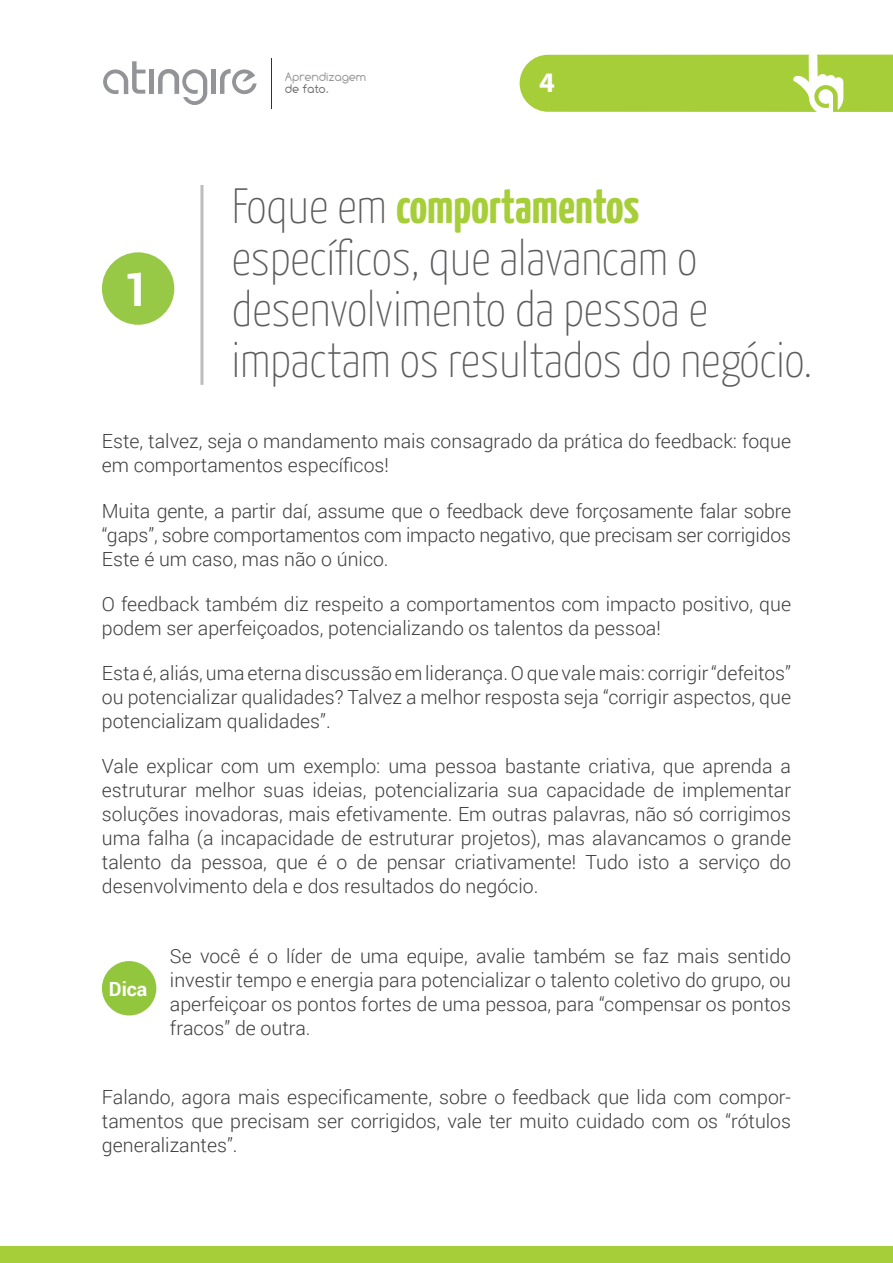
<style>
.page{position:relative;width:893px;height:1263px;background:#fff}
.page>*{position:absolute;margin:0;border:0;box-sizing:border-box;transform-origin:0 0}
.t1{font:100 49.5px/51px "Yanone Kaffeesatz";color:#5c5c5f}
.t2{font:700 46.5px "Roboto";color:#fff}
.t3{font:700 28.35px "Myriad Pro";color:#fff}
.corrido{font:300 19.5px/24px "Roboto";color:#3e3e3f;text-align:justify}
.corrido-2{font:700 19.5px "Roboto";color:#fff}
.t4{font:12.45px/12.3px "Comfortaa";letter-spacing:-.01em;color:#939598}
.s1{color:#6c6d70}
.s2{font-weight:700;color:#a6ce39}
</style>
<div class="page">
<div style="left:0;top:1246px;width:893px;height:17px;background:#a6ce39"></div>
<div style="left:149px;top:70px;width:5px;height:24px;background:#929497"></div>
<svg style="left:103px;top:61px;width:43px;height:33px"></svg>
<svg style="left:220px;top:69px;width:37px;height:25px"></svg>
<div style="left:211px;top:70px;width:5px;height:24px;background:#929497"></div>
<svg style="left:158px;top:69px;width:49px;height:36px"></svg>
<hr style="left:271px;top:58px;width:1px;height:50px;background:#323333">
<svg style="left:520px;top:54px;width:373px;height:58px;background:#add24a"></svg>
<div style="left:102px;top:961px;width:54px;height:54px;background:#92c73d;border-radius:50%"></div>
<div style="left:102px;top:252px;width:72px;height:73px;background:#97c946;border-radius:50%"></div>
<hr style="left:200px;top:185px;width:3px;height:200px;background:#bcbdc0">
<h2 class="t2" style="left:124px;top:257px;width:28px">1</h2>
<p class="t4" style="left:285px;top:70px;width:83px">Aprendizagem <span class="s1">de fato</span>.</p>
<h3 class="t3" style="left:539px;top:64px;width:17px">4</h3>
<p class="t1" style="left:232px;top:179px;width:582px">Foque em <span class="s2">comportamentos </span>específicos, que alavancam o desenvolvimento da pessoa e impactam os resultados do negócio.</p>
<p class="corrido" style="left:102px;top:429px;width:691px">Este, talvez, seja o mandamento mais consagrado da prática do feedback: foque em comportamentos específicos!</p>
<p class="corrido" style="left:102px;top:498px;width:691px">Muita gente, a partir daí, assume que o feedback deve forçosamente falar sobre “gaps”, sobre comportamentos com impacto negativo, que precisam ser corrigidos Este é um caso, mas não o único.</p>
<p class="corrido" style="left:102px;top:591px;width:691px">O feedback também diz respeito a comportamentos com impacto positivo, que podem ser aperfeiçoados, potencializando os talentos da pessoa!</p>
<p class="corrido" style="left:102px;top:661px;width:691px">Esta é, aliás, uma eterna discussão em liderança. O que vale mais: corrigir “defeitos” ou potencializar qualidades? Talvez a melhor resposta seja “corrigir aspectos, que potencializam qualidades”.</p>
<p class="corrido" style="left:102px;top:754px;width:691px">Vale explicar com um exemplo: uma pessoa bastante criativa, que aprenda a estruturar melhor suas ideias, potencializaria sua capacidade de implementar soluções inovadoras, mais efetivamente. Em outras palavras, não só corrigimos uma falha (a incapacidade de estruturar projetos), mas alavancamos o grande talento da pessoa, que é o de pensar criativamente! Tudo isto a serviço do desenvolvimento dela e dos resultados do negócio.</p>
<p class="corrido-2" style="left:109px;top:975px;width:40px">Dica</p>
<p class="corrido" style="left:170px;top:943px;width:623px">Se você é o líder de uma equipe, avalie também se faz mais sentido investir tempo e energia para potencializar o talento coletivo do grupo, ou aperfeiçoar os pontos fortes de uma pessoa, para “compensar os pontos fracos” de outra.</p>
<p class="corrido" style="left:102px;top:1084px;width:691px">Falando, agora mais especificamente, sobre o feedback que lida com compor&shy;tamentos que precisam ser corrigidos, vale ter muito cuidado com os “rótulos generalizantes”.</p>
</div>
